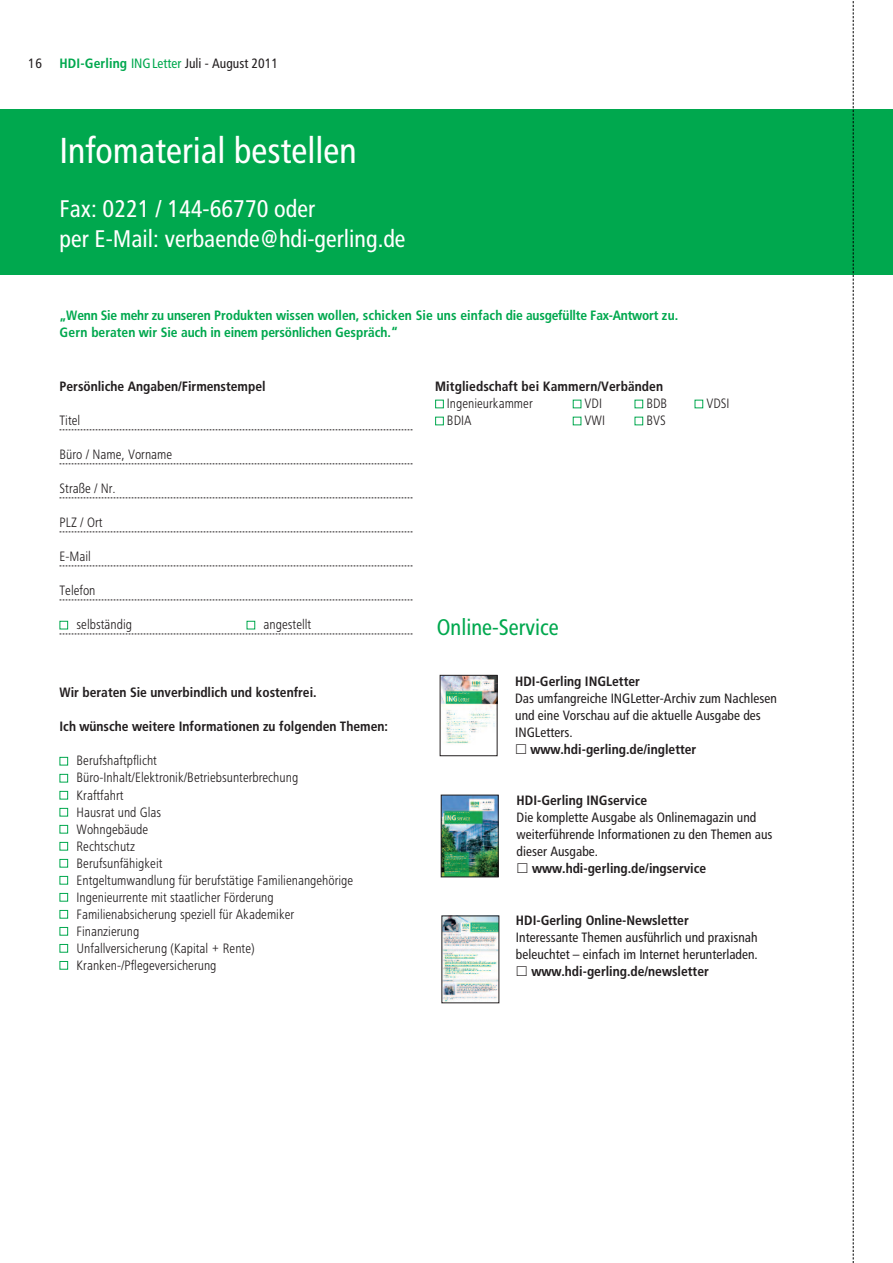
<style>
.page{position:relative;width:893px;height:1263px;background:#fff}
.page>*{position:absolute;margin:0;border:0;box-sizing:border-box;transform-origin:0 0}
.t1{font:36px "HDI Gerling Sans Cond Regular";color:#fff}
.t2{font:24px/30px "HDI Gerling Sans Cond Regular";color:#fff}
.t3{font:22.5px "HDI Gerling Sans Cond Regular";color:#00a84e}
.t4{font:13.5px/17px "HDI Gerling Sans Cond Light";color:#231f20}
.t5{font:13.5px "HDI Gerling Sans Cond Bold";color:#231f20}
.t6{font:13.5px/17px "HDI Gerling Sans Cond Regular";color:#231f20}
.t7{font:13.5px/17px "HDI Gerling Sans Cond Bold";color:#00a84e}
.s1{font-family:"HDI Gerling Sans Cond Bold";color:#00a84e}
.s2{color:#00a84e}
</style>
<div class="page">
<svg style="left:60px;top:429px;width:352px;height:1px"></svg>
<svg style="left:60px;top:463px;width:352px;height:1px"></svg>
<svg style="left:60px;top:497px;width:352px;height:1px"></svg>
<svg style="left:60px;top:532px;width:352px;height:1px"></svg>
<svg style="left:60px;top:566px;width:352px;height:1px"></svg>
<svg style="left:60px;top:600px;width:352px;height:1px"></svg>
<svg style="left:60px;top:634px;width:352px;height:1px"></svg>
<div style="left:60px;top:859px;width:8px;height:8px;border:1px solid #00a84e"></div>
<div style="left:60px;top:842px;width:8px;height:8px;border:1px solid #00a84e"></div>
<div style="left:60px;top:961px;width:8px;height:8px;border:1px solid #00a84e"></div>
<div style="left:60px;top:944px;width:8px;height:8px;border:1px solid #00a84e"></div>
<div style="left:60px;top:927px;width:8px;height:8px;border:1px solid #00a84e"></div>
<div style="left:60px;top:910px;width:8px;height:8px;border:1px solid #00a84e"></div>
<div style="left:60px;top:893px;width:8px;height:8px;border:1px solid #00a84e"></div>
<div style="left:60px;top:876px;width:8px;height:8px;border:1px solid #00a84e"></div>
<div style="left:60px;top:825px;width:8px;height:8px;border:1px solid #00a84e"></div>
<div style="left:60px;top:808px;width:8px;height:8px;border:1px solid #00a84e"></div>
<div style="left:60px;top:791px;width:8px;height:8px;border:1px solid #00a84e"></div>
<div style="left:60px;top:774px;width:8px;height:8px;border:1px solid #00a84e"></div>
<div style="left:60px;top:757px;width:8px;height:8px;border:1px solid #00a84e"></div>
<div style="left:60px;top:621px;width:8px;height:8px;border:1px solid #00a84e"></div>
<div style="left:435px;top:417px;width:9px;height:8px;border:1px solid #00a84e"></div>
<div style="left:435px;top:400px;width:9px;height:8px;border:1px solid #00a84e"></div>
<div style="left:0;top:110px;width:893px;height:165px;background:#00a84e"></div>
<img style="left:442px;top:677px;width:53px;height:67px">
<div style="left:440px;top:675px;width:57px;height:81px;border:1px solid #231f20"></div>
<img style="left:443px;top:797px;width:53px;height:78px">
<div style="left:441px;top:795px;width:57px;height:82px;border:1px solid #231f20"></div>
<img style="left:444px;top:918px;width:53px;height:83px">
<svg style="left:853px;top:1px;width:1px;height:1262px"></svg>
<p class="t6" style="left:28px;top:55px;width:15px">16</p>
<p class="t6" style="left:60px;top:55px;width:220px"><span class="s1">HDI-Gerling</span> <span class="s2">INGLetter</span> Juli - August 2011</p>
<h1 class="t1" style="left:60px;top:129px;width:299px">Infomaterial bestellen</h1>
<h2 class="t2" style="left:60px;top:193px;width:348px">Fax: 0221 / 144-66770 oder<br>per E-Mail: verbaende@hdi-gerling.de</h2>
<p class="t7" style="left:60px;top:307px;width:620px">„Wenn Sie mehr zu unseren Produkten wissen wollen, schicken Sie uns einfach die ausgefüllte Fax-Antwort zu.<br>Gern beraten wir Sie auch in einem persönlichen Gespräch.“</p>
<p class="t5" style="left:60px;top:379px;width:208px">Persönliche Angaben/Firmenstempel</p>
<p class="t4" style="left:60px;top:412px;width:22px">Titel</p>
<p class="t4" style="left:60px;top:446px;width:114px">Büro / Name, Vorname</p>
<p class="t4" style="left:60px;top:480px;width:58px">Straße / Nr.</p>
<p class="t4" style="left:60px;top:514px;width:45px">PLZ / Ort</p>
<p class="t4" style="left:60px;top:548px;width:33px">E-Mail</p>
<p class="t4" style="left:60px;top:582px;width:38px">Telefon</p>
<p class="t4" style="left:77px;top:616px;width:57px">selbständig</p>
<p class="t4" style="left:264px;top:616px;width:49px">angestellt</p>
<p class="t5" style="left:60px;top:685px;width:259px">Wir beraten Sie unverbindlich und kostenfrei.</p>
<p class="t5" style="left:60px;top:719px;width:330px">Ich wünsche weitere Informationen zu folgenden Themen:</p>
<p class="t4" style="left:77px;top:752px;width:278px">Berufshaftpflicht<br>Büro-Inhalt/Elektronik/Betriebsunterbrechung<br>Kraftfahrt<br>Hausrat und Glas<br>Wohngebäude<br>Rechtschutz<br>Berufsunfähigkeit<br>Entgeltumwandlung für berufstätige Familienangehörige<br>Ingenieurrente mit staatlicher Förderung<br>Familienabsicherung speziell für Akademiker<br>Finanzierung<br>Unfallversicherung (Kapital + Rente)<br>Kranken-/Pflegeversicherung</p>
<p class="t5" style="left:435px;top:379px;width:229px">Mitgliedschaft bei Kammern/Verbänden</p>
<p class="t4" style="left:447px;top:395px;width:87px">Ingenieurkammer</p>
<p class="t4" style="left:585px;top:395px;width:19px">VDI</p>
<p class="t4" style="left:646px;top:395px;width:23px">BDB</p>
<p class="t4" style="left:706px;top:395px;width:25px">VDSI</p>
<p class="t4" style="left:447px;top:412px;width:26px">BDIA</p>
<p class="t4" style="left:585px;top:412px;width:22px">VWI</p>
<p class="t4" style="left:646px;top:412px;width:21px">BVS</p>
<h3 class="t3" style="left:437px;top:614px;width:124px">Online-Service</h3>
<p class="t5" style="left:515px;top:673px;width:126px">HDI-Gerling INGLetter</p>
<p class="t6" style="left:515px;top:689px;width:263px">Das umfangreiche INGLetter-Archiv zum Nachlesen und eine Vorschau auf die aktuelle Ausgabe des<br>INGLetters.</p>
<p class="t5" style="left:530px;top:741px;width:167px">www.hdi-gerling.de/ingletter</p>
<p class="t5" style="left:517px;top:792px;width:132px">HDI-Gerling INGservice</p>
<p class="t6" style="left:517px;top:809px;width:257px">Die komplette Ausgabe als Onlinemagazin und weiterführende Informationen zu den Themen aus dieser Ausgabe.</p>
<p class="t5" style="left:532px;top:860px;width:176px">www.hdi-gerling.de/ingservice</p>
<p class="t5" style="left:516px;top:912px;width:174px">HDI-Gerling Online-Newsletter</p>
<p class="t6" style="left:516px;top:929px;width:243px">Interessante Themen ausführlich und praxisnah beleuchtet – einfach im Internet herunterladen.</p>
<p class="t5" style="left:531px;top:963px;width:179px">www.hdi-gerling.de/newsletter</p>
</div>
